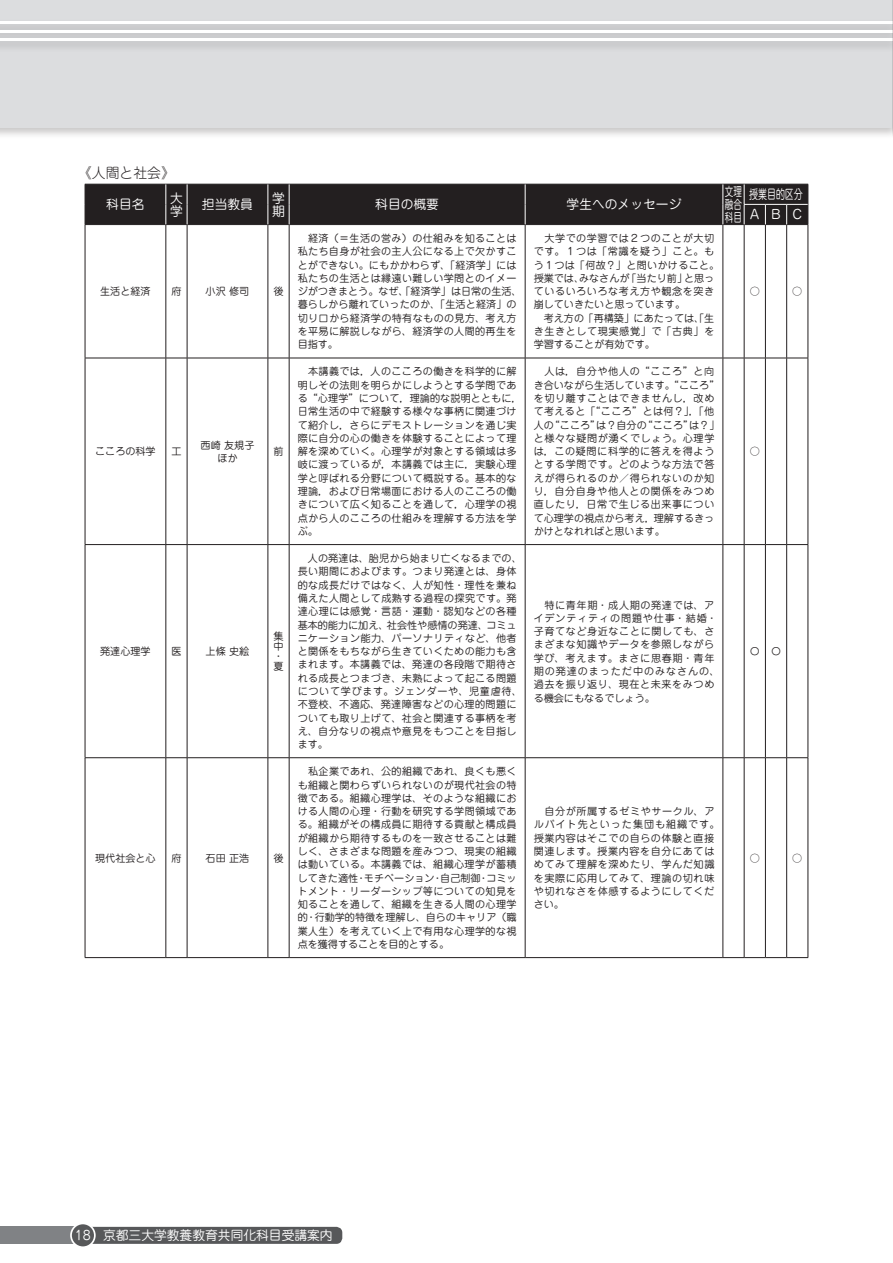
<style>
.page{position:relative;width:893px;height:1263px;background:#fff}
.page>*{position:absolute;margin:0;border:0;box-sizing:border-box;transform-origin:0 0}
.t1{font:300 13.8px "Jun 101 Pro";color:#231f20}
.t2{font:12.75px/12.8px "Jun 201 Pro";color:#fff}
.t3{font:12.75px/20.2px "Jun 201 Pro";color:#fff;scale:.7 1}
.t4{font:12.15px/13.4px "Jun 201 Pro";color:#fff;text-align:justify;scale:.7 1}
.t5{font:10.05px/13.4px "Jun 201 Pro";letter-spacing:.035em;color:#231f20}
.t6{font:10.05px/13.4px "Jun 201 Pro";letter-spacing:.06em;color:#231f20}
</style>
<div class="page">
<div style="left:0;top:0;width:893px;height:139px;background:#231f20;opacity:.25"></div>
<div style="left:0;top:0;width:893px;height:128px;background:#dcdddf"></div>
<div style="left:0;top:18px;width:893px;height:17px;background:#cfd0d2"></div>
<hr style="left:0;top:21px;width:893px;height:3px;background:#fff">
<div style="left:0;top:27px;width:893px;height:17px;background:#cacacc"></div>
<hr style="left:0;top:30px;width:893px;height:3px;background:#fff">
<div style="left:0;top:35px;width:893px;height:17px;background:#231f20;opacity:.25"></div>
<hr style="left:0;top:38px;width:893px;height:3px;background:#fff">
<hr style="left:892px;top:0;width:1px;height:139px;background:#231f20;opacity:.25">
<hr style="left:892px;top:0;width:1px;height:128px;background:#dcdddf">
<svg style="left:892px;top:18px;width:1px;height:34px"></svg>
<svg style="left:86px;top:225px;width:722px;height:732px"></svg>
<hr style="left:85px;top:225px;width:1px;height:133px;background:#231f20">
<hr style="left:166px;top:225px;width:1px;height:133px;background:#231f20">
<hr style="left:187px;top:225px;width:1px;height:133px;background:#231f20">
<hr style="left:268px;top:225px;width:1px;height:133px;background:#231f20">
<hr style="left:289px;top:225px;width:1px;height:133px;background:#231f20">
<hr style="left:525px;top:225px;width:1px;height:133px;background:#231f20">
<hr style="left:723px;top:225px;width:1px;height:133px;background:#231f20">
<hr style="left:744px;top:225px;width:1px;height:133px;background:#231f20">
<hr style="left:765px;top:225px;width:1px;height:133px;background:#231f20">
<hr style="left:786px;top:225px;width:1px;height:133px;background:#231f20">
<hr style="left:808px;top:225px;width:1px;height:133px;background:#231f20">
<hr style="left:85px;top:358px;width:81px;height:1px;background:#231f20">
<hr style="left:85px;top:358px;width:1px;height:186px;background:#231f20">
<svg style="left:167px;top:358px;width:20px;height:1px"></svg>
<hr style="left:166px;top:358px;width:1px;height:186px;background:#231f20">
<hr style="left:187px;top:358px;width:81px;height:1px;background:#231f20">
<hr style="left:187px;top:358px;width:1px;height:186px;background:#231f20">
<svg style="left:269px;top:358px;width:20px;height:1px"></svg>
<hr style="left:268px;top:358px;width:1px;height:186px;background:#231f20">
<hr style="left:289px;top:358px;width:236px;height:1px;background:#231f20">
<hr style="left:289px;top:358px;width:1px;height:186px;background:#231f20">
<hr style="left:525px;top:358px;width:198px;height:1px;background:#231f20">
<hr style="left:525px;top:358px;width:1px;height:186px;background:#231f20">
<hr style="left:723px;top:358px;width:1px;height:186px;background:#231f20">
<hr style="left:744px;top:358px;width:1px;height:186px;background:#231f20">
<hr style="left:765px;top:358px;width:1px;height:186px;background:#231f20">
<svg style="left:723px;top:358px;width:85px;height:1px"></svg>
<hr style="left:786px;top:358px;width:1px;height:186px;background:#231f20">
<hr style="left:808px;top:358px;width:1px;height:186px;background:#231f20">
<hr style="left:85px;top:544px;width:81px;height:1px;background:#231f20">
<hr style="left:85px;top:545px;width:1px;height:212px;background:#231f20">
<svg style="left:166px;top:544px;width:21px;height:1px"></svg>
<hr style="left:166px;top:545px;width:1px;height:212px;background:#231f20">
<hr style="left:187px;top:544px;width:81px;height:1px;background:#231f20">
<hr style="left:187px;top:545px;width:1px;height:212px;background:#231f20">
<svg style="left:268px;top:544px;width:21px;height:1px"></svg>
<hr style="left:268px;top:545px;width:1px;height:212px;background:#231f20">
<hr style="left:289px;top:544px;width:236px;height:1px;background:#231f20">
<hr style="left:289px;top:545px;width:1px;height:212px;background:#231f20">
<hr style="left:525px;top:544px;width:198px;height:1px;background:#231f20">
<hr style="left:525px;top:545px;width:1px;height:212px;background:#231f20">
<hr style="left:723px;top:545px;width:1px;height:212px;background:#231f20">
<hr style="left:744px;top:545px;width:1px;height:212px;background:#231f20">
<hr style="left:765px;top:545px;width:1px;height:212px;background:#231f20">
<svg style="left:723px;top:544px;width:85px;height:1px"></svg>
<hr style="left:786px;top:545px;width:1px;height:212px;background:#231f20">
<hr style="left:808px;top:545px;width:1px;height:212px;background:#231f20">
<hr style="left:85px;top:757px;width:81px;height:1px;background:#231f20">
<hr style="left:85px;top:758px;width:1px;height:199px;background:#231f20">
<svg style="left:166px;top:757px;width:21px;height:1px"></svg>
<hr style="left:166px;top:758px;width:1px;height:199px;background:#231f20">
<hr style="left:187px;top:757px;width:81px;height:1px;background:#231f20">
<hr style="left:187px;top:758px;width:1px;height:199px;background:#231f20">
<svg style="left:268px;top:757px;width:21px;height:1px"></svg>
<hr style="left:268px;top:758px;width:1px;height:199px;background:#231f20">
<hr style="left:289px;top:757px;width:236px;height:1px;background:#231f20">
<hr style="left:289px;top:758px;width:1px;height:199px;background:#231f20">
<hr style="left:525px;top:757px;width:198px;height:1px;background:#231f20">
<hr style="left:525px;top:758px;width:1px;height:199px;background:#231f20">
<hr style="left:723px;top:758px;width:1px;height:199px;background:#231f20">
<hr style="left:744px;top:758px;width:1px;height:199px;background:#231f20">
<hr style="left:765px;top:758px;width:1px;height:199px;background:#231f20">
<svg style="left:723px;top:757px;width:85px;height:1px"></svg>
<hr style="left:786px;top:758px;width:1px;height:199px;background:#231f20">
<hr style="left:808px;top:758px;width:1px;height:199px;background:#231f20">
<hr style="left:85px;top:957px;width:81px;height:1px;background:#231f20">
<svg style="left:166px;top:957px;width:21px;height:1px"></svg>
<hr style="left:187px;top:957px;width:81px;height:1px;background:#231f20">
<svg style="left:268px;top:957px;width:21px;height:1px"></svg>
<hr style="left:289px;top:957px;width:236px;height:1px;background:#231f20">
<hr style="left:525px;top:957px;width:198px;height:1px;background:#231f20">
<svg style="left:723px;top:957px;width:85px;height:1px"></svg>
<svg style="left:85px;top:184px;width:724px;height:41px;background:#262223"></svg>
<div style="left:0;top:1227px;width:83px;height:17px;background:#808285"></div>
<div style="left:92px;top:1227px;width:250px;height:17px;background:#57585a"></div>
<div style="left:71px;top:1223px;width:24px;height:24px;background:#57585a;border-radius:50%"></div>
<div style="left:70px;top:1222px;width:26px;height:26px;border:2px solid #fff;border-radius:50%"></div>
<h1 class="t1" style="left:78px;top:162px;width:98px">《人間と社会》</h1>
<p class="t2" style="left:106px;top:197px;width:40px">科目名</p>
<p class="t2" style="left:170px;top:190px;width:14px">大学</p>
<p class="t2" style="left:202px;top:197px;width:53px">担当教員</p>
<p class="t2" style="left:272px;top:190px;width:14px">学期</p>
<p class="t2" style="left:375px;top:197px;width:65px">科目の概要</p>
<p class="t2" style="left:567px;top:197px;width:116px">学生へのメッセージ</p>
<p class="t5" style="left:100px;top:284px;width:52px">生活と経済</p>
<p class="t5" style="left:171px;top:284px;width:11px">府</p>
<p class="t5" style="left:206px;top:284px;width:45px">小沢 修司</p>
<p class="t5" style="left:273px;top:284px;width:11px">後</p>
<p class="t5" style="left:95px;top:444px;width:62px">こころの科学</p>
<p class="t5" style="left:171px;top:444px;width:11px">工</p>
<p class="t5" style="left:201px;top:437px;width:55px;text-align:center">西崎 友規子ほか</p>
<p class="t5" style="left:273px;top:444px;width:11px">前</p>
<p class="t5" style="left:100px;top:643px;width:52px">発達心理学</p>
<p class="t5" style="left:171px;top:643px;width:11px">医</p>
<p class="t5" style="left:206px;top:643px;width:45px">上條 史絵</p>
<p class="t5" style="left:273px;top:630px;width:11px;line-height:10.1px">集中・夏</p>
<p class="t5" style="left:95px;top:850px;width:62px">現代社会と心</p>
<p class="t5" style="left:171px;top:850px;width:11px">府</p>
<p class="t5" style="left:206px;top:850px;width:45px">石田 正浩</p>
<p class="t5" style="left:273px;top:850px;width:11px">後</p>
<p class="t5" style="left:298px;top:230px;width:226px">　経済（＝生活の営み）の仕組みを知ることは私たち自身が社会の主人公になる上で欠かすことができない。にもかかわらず、「経済学」には私たちの生活とは縁遠い難しい学問とのイメージがつきまとう。なぜ、「経済学」は日常の生活、暮らしから離れていったのか、「生活と経済」の切り口から経済学の特有なものの見方、考え方を平易に解説しながら、経済学の人間的再生を目指す。</p>
<p class="t5" style="left:534px;top:230px;width:187px">　大学での学習では２つのことが大切です。１つは「常識を疑う」こと。もう１つは「何故？」と問いかけること。授業では、みなさんが「当たり前」と思っているいろいろな考え方や観念を突き崩していきたいと思っています。<br>　考え方の「再構築」にあたっては、「生き生きとして現実感覚」で「古典」を学習することが有効です。</p>
<p class="t5" style="left:298px;top:364px;width:225px">　本講義では，人のこころの働きを科学的に解明しその法則を明らかにしようとする学問である“心理学”について，理論的な説明とともに，日常生活の中で経験する様々な事柄に関連づけて紹介し，さらにデモストレーションを通じ実際に自分の心の働きを体験することによって理解を深めていく。心理学が対象とする領域は多岐に渡っているが，本講義では主に，実験心理学と呼ばれる分野について概説する。基本的な理論，および日常場面における人のこころの働きについて広く知ることを通して，心理学の視点から人のこころの仕組みを理解する方法を学ぶ。</p>
<p class="t6" style="left:534px;top:364px;width:187px">　人は，自分や他人の“こころ”と向き合いながら生活しています。“こころ”を切り離すことはできませんし，改めて考えると「“こころ”とは何？」，「他人の“こころ”は？自分の“こころ”は？」と様々な疑問が湧くでしょう。心理学は，この疑問に科学的に答えを得ようとする学問です。どのような方法で答えが得られるのか／得られないのか知り，自分自身や他人との関係をみつめ直したり，日常で生じる出来事について心理学の視点から考え，理解するきっかけとなれればと思います。</p>
<p class="t5" style="left:298px;top:550px;width:226px">　人の発達は、胎児から始まり亡くなるまでの、長い期間におよびます。つまり発達とは、身体的な成長だけではなく、人が知性・理性を兼ね備えた人間として成熟する過程の探究です。発達心理には感覚・言語・運動・認知などの各種基本的能力に加え、社会性や感情の発達、コミュニケーション能力、パーソナリティなど、他者と関係をもちながら生きていくための能力も含まれます。本講義では、発達の各段階で期待される成長とつまづき、未熟によって起こる問題について学びます。ジェンダーや、児童虐待、不登校、不適応、発達障害などの心理的問題についても取り上げて、社会と関連する事柄を考え、自分なりの視点や意見をもつことを目指します。</p>
<p class="t5" style="left:298px;top:764px;width:220px;text-align:justify">　私企業であれ、公的組織であれ、良くも悪くも組織と関わらずいられないのが現代社会の特徴である。組織心理学は、そのような組織における人間の心理・行動を研究する学問領域である。組織がその構成員に期待する貢献と構成員が組織から期待するものを一致させることは難しく、さまざまな問題を産みつつ、現実の組織は動いている。本講義では、組織心理学が蓄積してきた適性・モチベーション・自己制御・コミットメント・リーダーシップ等についての知見を知ることを通して、組織を生きる人間の心理学的・行動学的特徴を理解し、自らのキャリア（職業人生）を考えていく上で有用な心理学的な視点を獲得することを目的とする。</p>
<p class="t6" style="left:534px;top:597px;width:187px">　特に青年期・成人期の発達では、アイデンティティの問題や仕事・結婚・子育てなど身近なことに関しても、さまざまな知識やデータを参照しながら学び、考えます。まさに思春期・青年期の発達のまっただ中のみなさんの、過去を振り返り、現在と未来をみつめる機会にもなるでしょう。</p>
<p class="t6" style="left:534px;top:803px;width:187px">　自分が所属するゼミやサークル、アルバイト先といった集団も組織です。授業内容はそこでの自らの体験と直接関連します。授業内容を自分にあてはめてみて理解を深めたり、学んだ知識を実際に応用してみて、理論の切れ味や切れなさを体感するようにしてください。</p>
<p class="t4" style="left:725px;top:183px;width:26px">文理融合科目</p>
<p class="t3" style="left:749px;top:183px;width:78px">授業目的区分<br>ABC</p>
<p class="t5" style="left:750px;top:284px;width:12px">○</p>
<p class="t5" style="left:792px;top:284px;width:12px">○</p>
<p class="t5" style="left:750px;top:444px;width:12px">○</p>
<p class="t5" style="left:750px;top:643px;width:33px">〇 〇</p>
<p class="t5" style="left:750px;top:850px;width:12px">○</p>
<p class="t5" style="left:792px;top:850px;width:12px">○</p>
<p class="t2" style="left:75px;top:1227px;width:259px">18 京都三大学教養教育共同化科目受講案内</p>
</div>
